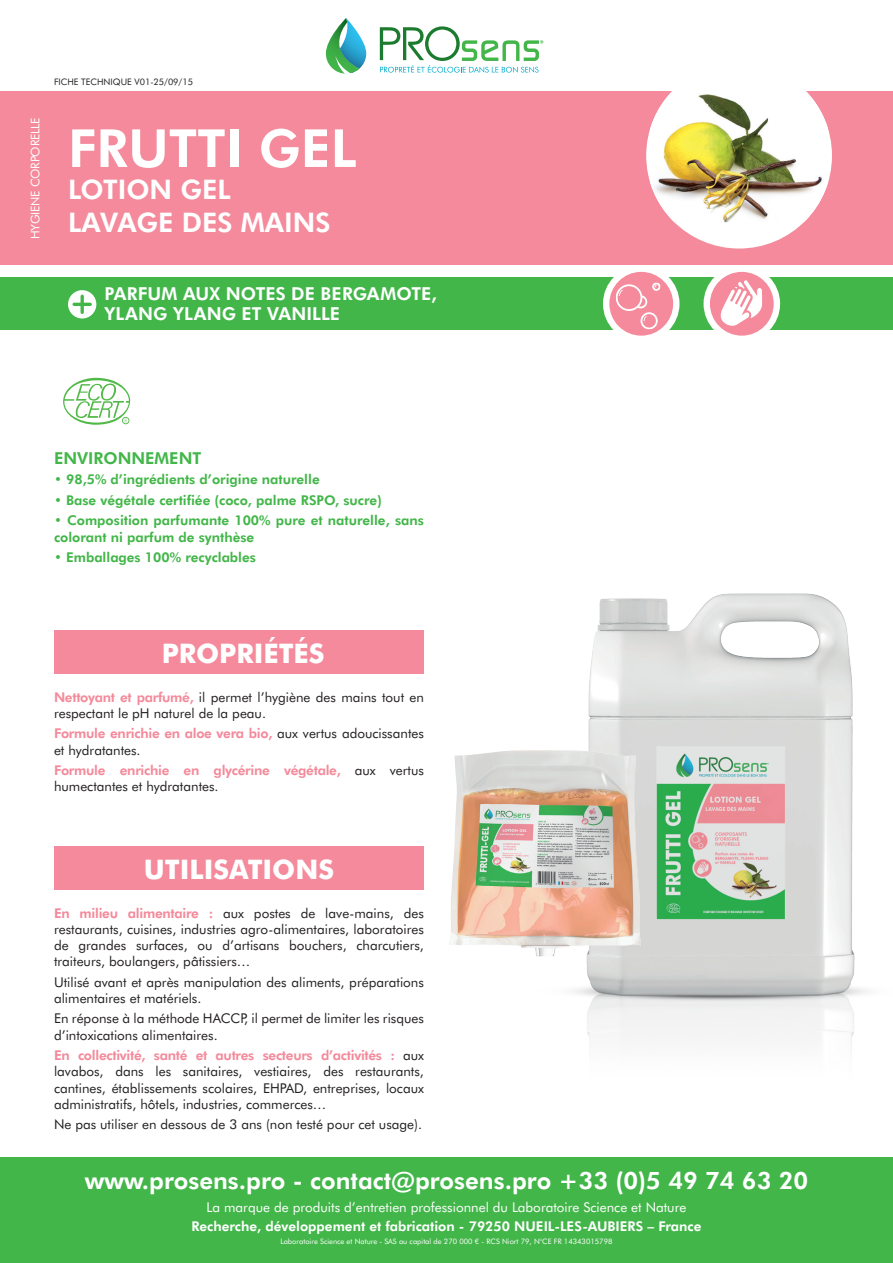
<style>
.page{position:relative;width:893px;height:1263px;background:#fff}
.page>*{position:absolute;margin:0;border:0;box-sizing:border-box;transform-origin:0 0}
.t1{font:800 52.5px "Futura BT";color:#fff}
.t2{font:800 27px "Futura BT";color:#fff}
.t3{font:700 27px "Futura BT";color:#fff}
.t4{font:800 24px "Futura BT";color:#fff}
.t5{font:800 17.85px/20.1px "Futura BT";letter-spacing:.005em;color:#fff}
.t6{font:800 16.5px "Futura BT";color:#42b649}
.t7{font:13.5px/16.2px "Futura BT";color:#231f20}
.t8{font:800 13.5px/16.2px "Futura BT";color:#42b649}
.t9{font:13.5px "Futura BT";color:#fff}
.t10{font:800 13.5px/16.2px "Futura BT";letter-spacing:-.02em;color:#f48a9b}
.t11{font:800 13.5px "Futura BT";color:#fff}
.t12{font:12px "Futura BT";letter-spacing:-.02em;color:#fff}
.t13{font:9px "Futura BT";color:#231f20}
.t14{font:7.5px "Futura BT";color:#fff}
.s1{font-weight:800;color:#f48a9b}
.s2{font-weight:400;color:#231f20}
</style>
<div class="page">
<svg style="left:380px;top:26px;width:163px;height:47px"></svg>
<svg style="left:326px;top:18px;width:40px;height:56px"></svg>
<div style="left:0;top:1157px;width:893px;height:106px;background:#42b649"></div>
<div style="left:0;top:278px;width:893px;height:52px;background:#42b649"></div>
<div style="left:0;top:92px;width:893px;height:173px;background:#f48a9b"></div>
<div style="left:646px;top:63px;width:186px;height:186px;background:#fff;border-radius:50%"></div>
<img style="left:650px;top:91px;width:178px;height:131px">
<div style="left:68px;top:290px;width:28px;height:28px;background:#fff;border-radius:50%"></div>
<hr style="left:81px;top:296px;width:3px;height:16px;background:#42b649">
<hr style="left:74px;top:303px;width:16px;height:3px;background:#42b649">
<div style="left:54px;top:630px;width:370px;height:44px;background:#f48a9b"></div>
<div style="left:54px;top:846px;width:370px;height:44px;background:#f48a9b"></div>
<svg style="left:63px;top:378px;width:67px;height:47px"></svg>
<div style="left:607px;top:269px;width:69px;height:69px;background:#fff;border-radius:50%"></div>
<div style="left:603px;top:265px;width:76px;height:77px;border:8px solid #fff;border-radius:50%"></div>
<div style="left:609px;top:272px;width:64px;height:64px;background:#f48a9b;border-radius:50%"></div>
<svg style="left:616px;top:282px;width:44px;height:47px"></svg>
<div style="left:707px;top:269px;width:69px;height:69px;background:#fff;border-radius:50%"></div>
<div style="left:703px;top:265px;width:77px;height:77px;border:8px solid #fff;border-radius:50%"></div>
<div style="left:710px;top:272px;width:64px;height:64px;background:#f48a9b;border-radius:50%"></div>
<svg style="left:720px;top:280px;width:42px;height:46px"></svg>
<img style="left:573px;top:593px;width:295px;height:456px">
<img style="left:449px;top:738px;width:209px;height:235px">
<p class="t12" style="left:28px;top:239px;width:123px;rotate:-90deg">HYGIENE CORPORELLE</p>
<p class="t13" style="left:54px;top:76px;width:140px">FICHE TECHNIQUE V01-25/09/15</p>
<p class="t1" style="left:68px;top:116px;width:290px">FRUTTI GEL</p>
<p class="t2" style="left:68px;top:173px;width:164px">LOTION GEL</p>
<p class="t2" style="left:68px;top:206px;width:264px">LAVAGE DES MAINS</p>
<p class="t5" style="left:104px;top:283px;width:334px">PARFUM AUX NOTES DE BERGAMOTE,<br>YLANG YLANG ET VANILLE</p>
<p class="t6" style="left:54px;top:448px;width:149px">ENVIRONNEMENT</p>
<p class="t8" style="left:54px;top:471px;width:267px">• 98,5% d’ingrédients d’origine naturelle</p>
<p class="t8" style="left:54px;top:492px;width:329px">• Base végétale certifiée (coco, palme RSPO, sucre)</p>
<p class="t8" style="left:54px;top:512px;width:371px">• Composition parfumante 100% pure et naturelle, sans colorant ni parfum de synthèse</p>
<p class="t8" style="left:54px;top:549px;width:204px">• Emballages 100% recyclables</p>
<p class="t3" style="left:162px;top:637px;width:164px">PROPRIÉTÉS</p>
<p class="t7" style="left:54px;top:689px;width:371px"><span class="s1">Nettoyant et parfumé,</span> il permet l’hygiène des mains tout en respectant le pH naturel de la peau.</p>
<p class="t7" style="left:54px;top:725px;width:371px"><span class="s1">Formule enrichie en aloe vera bio,</span> aux vertus adoucissantes et hydratantes.</p>
<p class="t10" style="left:54px;top:762px;width:371px">Formule enrichie en glycérine végétale, <span class="s2">aux vertus humectantes et hydratantes.</span></p>
<p class="t3" style="left:144px;top:853px;width:192px">UTILISATIONS</p>
<p class="t7" style="left:54px;top:905px;width:371px;text-align:justify"><span class="s1">En milieu alimentaire :</span> aux postes de lave-mains, des restaurants, cuisines, industries agro-alimentaires, laboratoires de grandes surfaces, ou d’artisans bouchers, charcutiers, traiteurs, boulangers, pâtissiers…</p>
<p class="t7" style="left:54px;top:974px;width:371px">Utilisé avant et après manipulation des aliments, préparations alimentaires et matériels.</p>
<p class="t7" style="left:54px;top:1010px;width:371px">En réponse à la méthode HACCP, il permet de limiter les risques d’intoxications alimentaires.</p>
<p class="t7" style="left:54px;top:1047px;width:371px;text-align:justify"><span class="s1">En collectivité, santé et autres secteurs d’activités :</span> aux lavabos, dans les sanitaires, vestiaires, des restaurants, cantines, établissements scolaires, EHPAD, entreprises, locaux administratifs, hôtels, industries, commerces…</p>
<p class="t7" style="left:54px;top:1116px;width:370px">Ne pas utiliser en dessous de 3 ans (non testé pour cet usage).</p>
<h3 class="t4" style="left:85px;top:1165px;width:725px">www.prosens.pro - contact@prosens.pro +33 (0)5 49 74 63 20</h3>
<p class="t9" style="left:207px;top:1199px;width:481px">La marque de produits d’entretien professionnel du Laboratoire Science et Nature</p>
<p class="t11" style="left:192px;top:1218px;width:511px">Recherche, développement et fabrication - 79250 NUEIL-LES-AUBIERS – France</p>
<p class="t14" style="left:280px;top:1236px;width:334px">Laboratoire Science et Nature - SAS au capital de 270 000 € - RCS Niort 79, N°CE FR 14343015798</p>
</div>
